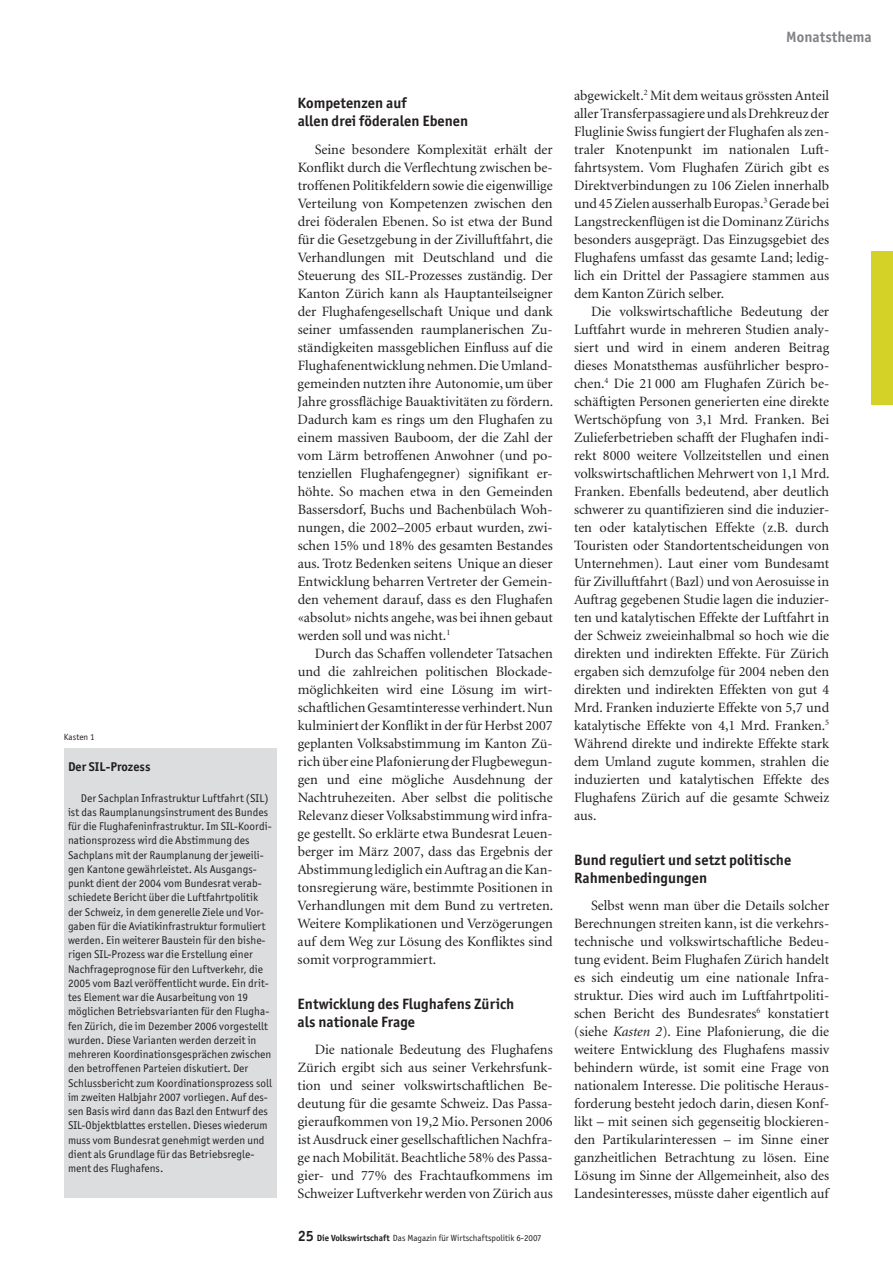
<style>
.page{position:relative;width:893px;height:1263px;background:#fff}
.page>*{position:absolute;margin:0;border:0;box-sizing:border-box;transform-origin:0 0}
.t1{font:700 15px/18px "Officina San ITC";letter-spacing:.005em;color:#231f20}
.t2{font:700 15px "Officina San ITC";letter-spacing:.005em;color:#808285}
.t3{font:14.25px/18px "Minion";color:#231f20;text-align:justify}
.t4{font:700 12.75px "Officina San ITC";letter-spacing:.005em;color:#231f20}
.t5{font:11.25px/14.2px "Officina San ITC";letter-spacing:.005em;color:#231f20}
.t6{font:9px "Officina San ITC";color:#231f20}
.s1{font-weight:700;font-size:15px}
.s2{font-weight:700}
.s3{font-style:italic}
</style>
<div class="page">
<div style="left:872px;top:252px;width:21px;height:153px;background:#d4d226"></div>
<div style="left:64px;top:748px;width:212px;height:449px;background:#dcdddf"></div>
<p class="t6" style="left:64px;top:731px;width:32px">Kasten 1</p>
<p class="t4" style="left:68px;top:759px;width:84px">Der SIL-Prozess</p>
<p class="t5" style="left:68px;top:791px;width:206px;text-indent:13px">Der Sachplan Infrastruktur Luftfahrt (SIL) ist das Raumplanungsinstrument des Bundes für die Flughafeninfrastruktur. Im SIL-Koordi&shy;nationsprozess wird die Abstimmung des Sachplans mit der Raumplanung der jeweili&shy;gen Kantone gewährleistet. Als Ausgangs&shy;punkt dient der 2004 vom Bundesrat verab&shy;schiedete Bericht über die Luftfahrtpolitik der Schweiz, in dem generelle Ziele und Vor&shy;gaben für die Aviatikinfrastruktur formuliert werden. Ein weiterer Baustein für den bishe&shy;rigen SIL-Prozess war die Erstellung einer Nachfrageprognose für den Luftverkehr, die 2005 vom Bazl veröffentlicht wurde. Ein drit&shy;tes Element war die Ausarbeitung von 19 möglichen Betriebsvarianten für den Flugha&shy;fen Zürich, die im Dezember 2006 vorgestellt wurden. Diese Varianten werden derzeit in mehreren Koordinationsgesprächen zwischen den betroffenen Parteien diskutiert. Der Schlussbericht zum Koordinationsprozess soll im zweiten Halbjahr 2007 vorliegen. Auf des&shy;sen Basis wird dann das Bazl den Entwurf des SIL-Objektblattes erstellen. Dieses wiederum muss vom Bundesrat genehmigt werden und dient als Grundlage für das Betriebsregle&shy;ment des Flughafens.</p>
<p class="t1" style="left:298px;top:94px;width:172px">Kompetenzen auf<br>allen drei föderalen Ebenen</p>
<p class="t3" style="left:298px;top:140px;width:257px;text-indent:17px">Seine besondere Komplexität erhält der Konflikt durch die Verflechtung zwischen be&shy;troffenen Politikfeldern sowie die eigenwillige Verteilung von Kompetenzen zwischen den drei föderalen Ebenen. So ist etwa der Bund für die Gesetzgebung in der Zivilluftfahrt, die Verhandlungen mit Deutschland und die Steuerung des SIL-Prozesses zuständig. Der Kanton Zürich kann als Hauptanteilseigner der Flughafengesellschaft Unique und dank seiner umfassenden raumplanerischen Zu&shy;ständigkeiten massgeblichen Einfluss auf die Flughafenentwicklung nehmen. Die Umland&shy;gemeinden nutzten ihre Autonomie, um über Jahre grossflächige Bauaktivitäten zu fördern.<br>Dadurch kam es rings um den Flughafen zu einem massiven Bauboom, der die Zahl der vom Lärm betroffenen Anwohner (und po&shy;tenziellen Flughafengegner) signifikant er&shy;höhte. So machen etwa in den Gemeinden Bassersdorf, Buchs und Bachenbülach Woh&shy;nungen, die 2002–2005 erbaut wurden, zwi&shy;schen 15% und 18% des gesamten Bestandes aus. Trotz Bedenken seitens Unique an dieser Entwicklung beharren Vertreter der Gemein&shy;den vehement darauf, dass es den Flughafen «absolut» nichts angehe, was bei ihnen gebaut werden soll und was nicht.<sup>1</sup></p>
<p class="t3" style="left:298px;top:644px;width:257px;text-indent:17px">Durch das Schaffen vollendeter Tatsachen und die zahlreichen politischen Blockade&shy;möglichkeiten wird eine Lösung im wirt&shy;schaftlichen Gesamtinteresse verhindert. Nun kulminiert der Konflikt in der für Herbst 2007 geplanten Volksabstimmung im Kanton Zü&shy;rich über eine Plafonierung der Flugbewegun&shy;gen und eine mögliche Ausdehnung der Nachtruhezeiten. Aber selbst die politische Relevanz dieser Volksabstimmung wird infra&shy;ge gestellt. So erklärte etwa Bundesrat Leuen&shy;berger im März 2007, dass das Ergebnis der Abstimmung lediglich ein Auftrag an die Kan&shy;tonsregierung wäre, bestimmte Positionen in Verhandlungen mit dem Bund zu vertreten.<br>Weitere Komplikationen und Verzögerungen auf dem Weg zur Lösung des Konfliktes sind somit vorprogrammiert.</p>
<p class="t1" style="left:298px;top:994px;width:218px">Entwicklung des Flughafens Zürich als nationale Frage</p>
<p class="t3" style="left:298px;top:1040px;width:257px;text-indent:17px">Die nationale Bedeutung des Flughafens Zürich ergibt sich aus seiner Verkehrsfunk&shy;tion und seiner volkswirtschaftlichen Be&shy;deutung für die gesamte Schweiz. Das Passa&shy;gieraufkommen von 19,2 Mio. Personen 2006 ist Ausdruck einer gesellschaftlichen Nachfra&shy;ge nach Mobilität. Beachtliche 58% des Passa&shy;gier- und 77% des Frachtaufkommens im Schweizer Luftverkehr werden von Zürich aus</p>
<p class="t6" style="left:298px;top:1232px;width:246px"><span class="s1">25</span> <span class="s2">Die Volkswirtschaft</span> Das Magazin für Wirtschaftspolitik 6-2007</p>
<p class="t2" style="left:786px;top:27px;width:87px">Monatsthema</p>
<p class="t3" style="left:574px;top:86px;width:257px">abgewickelt.<sup>2</sup> Mit dem weitaus grössten Anteil aller Transferpassagiere und als Drehkreuz der Fluglinie Swiss fungiert der Flughafen als zen&shy;traler Knotenpunkt im nationalen Luft&shy;fahrtsystem. Vom Flughafen Zürich gibt es Direktverbindungen zu 106 Zielen innerhalb und 45 Zielen ausserhalb Europas.<sup>3</sup> Gerade bei Langstreckenflügen ist die Dominanz Zürichs besonders ausgeprägt. Das Einzugsgebiet des Flughafens umfasst das gesamte Land; ledig&shy;lich ein Drittel der Passagiere stammen aus dem Kanton Zürich selber.</p>
<p class="t3" style="left:574px;top:302px;width:257px;text-indent:17px">Die volkswirtschaftliche Bedeutung der Luftfahrt wurde in mehreren Studien analy&shy;siert und wird in einem anderen Beitrag dieses Monatsthemas ausführlicher bespro&shy;chen.<sup>4</sup> Die 21 000 am Flughafen Zürich be&shy;schäftigten Personen generierten eine direkte Wertschöpfung von 3,1 Mrd. Franken. Bei Zulieferbetrieben schafft der Flughafen indi&shy;rekt 8000 weitere Vollzeitstellen und einen volkswirtschaftlichen Mehrwert von 1,1 Mrd.<br>Franken. Ebenfalls bedeutend, aber deutlich schwerer zu quantifizieren sind die induzier&shy;ten oder katalytischen Effekte (z.B. durch Touristen oder Standortentscheidungen von Unternehmen). Laut einer vom Bundesamt für Zivilluftfahrt (Bazl) und von Aerosuisse in Auftrag gegebenen Studie lagen die induzier&shy;ten und katalytischen Effekte der Luftfahrt in der Schweiz zweieinhalbmal so hoch wie die direkten und indirekten Effekte. Für Zürich ergaben sich demzufolge für 2004 neben den direkten und indirekten Effekten von gut 4<br>Mrd. Franken induzierte Effekte von 5,7 und katalytische Effekte von 4,1 Mrd. Franken.<sup>5<br></sup>Während direkte und indirekte Effekte stark dem Umland zugute kommen, strahlen die induzierten und katalytischen Effekte des Flughafens Zürich auf die gesamte Schweiz aus.</p>
<p class="t1" style="left:574px;top:850px;width:219px">Bund reguliert und setzt politische<br>Rahmenbedingungen</p>
<p class="t3" style="left:574px;top:896px;width:257px;text-indent:17px">Selbst wenn man über die Details solcher Berechnungen streiten kann, ist die verkehrs&shy;technische und volkswirtschaftliche Bedeu&shy;tung evident. Beim Flughafen Zürich handelt es sich eindeutig um eine nationale Infra&shy;struktur. Dies wird auch im Luftfahrtpoliti&shy;schen Bericht des Bundesrates<sup>6</sup> konstatiert (siehe <span class="s3">Kasten 2</span>). Eine Plafonierung, die die weitere Entwicklung des Flughafens massiv behindern würde, ist somit eine Frage von nationalem Interesse. Die politische Heraus&shy;forderung besteht jedoch darin, diesen Konf&shy;likt – mit seinen sich gegenseitig blockieren&shy;den Partikularinteressen – im Sinne einer ganzheitlichen Betrachtung zu lösen. Eine Lösung im Sinne der Allgemeinheit, also des Landesinteresses, müsste daher eigentlich auf</p>
</div>
